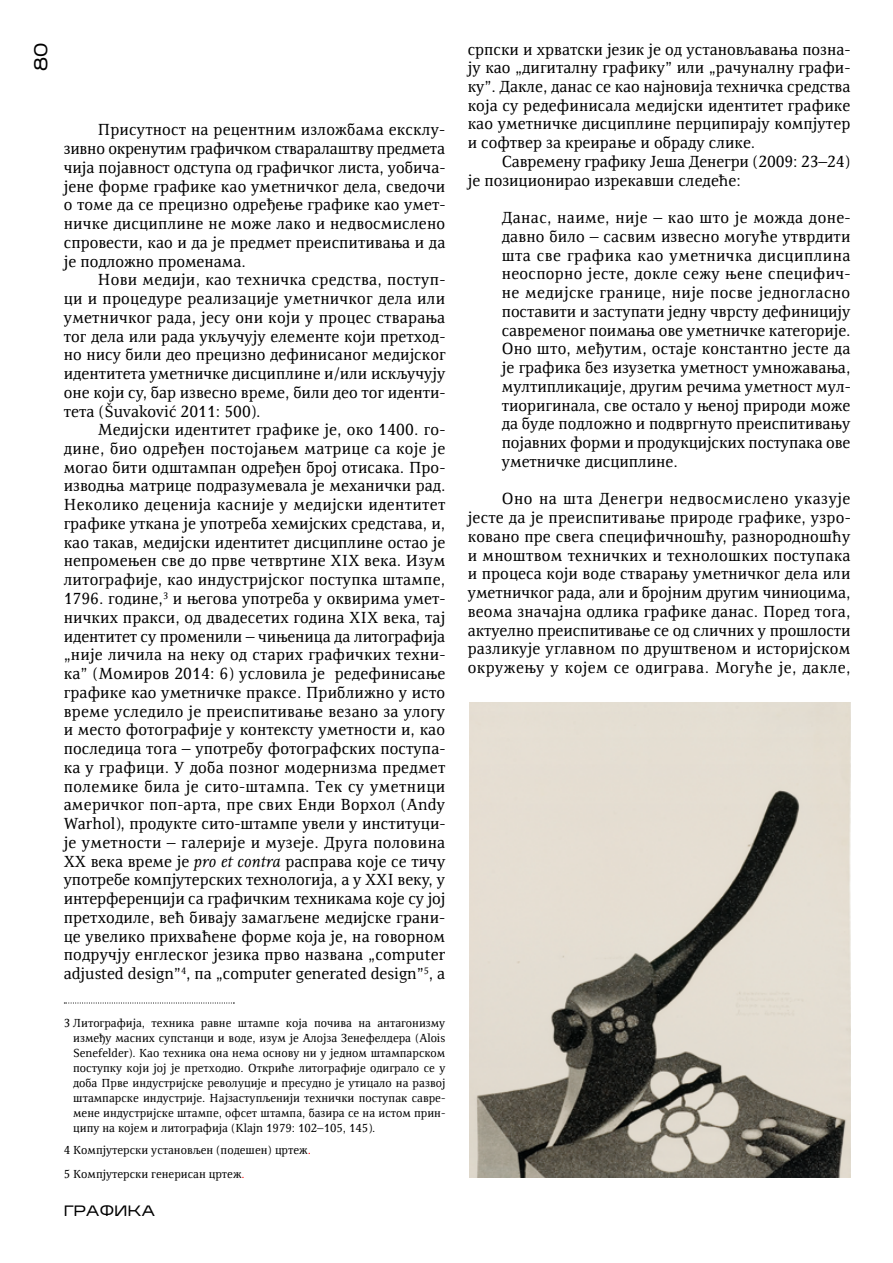
<style>
.page{position:relative;width:893px;height:1263px;background:#fff}
.page>*{position:absolute;margin:0;border:0;box-sizing:border-box;transform-origin:0 0}
.t1{font:600 18px "Kharkiv Tone";color:#000}
.t2{font:16.5px/18.8px "Resavska BG";color:#000;text-align:justify}
.t3{font:600 15px "Kharkiv Tone";letter-spacing:.025em;color:#000}
.t4{font:12px/15px "Resavska BG";color:#000;text-align:justify}
.s1{font-style:italic}
.s2{color:#f00}
</style>
<div class="page">
<svg style="left:64px;top:1002px;width:170px;height:1px"></svg>
<img style="left:469px;top:703px;width:381px;height:475px">
<p class="t1" style="left:30px;top:71px;width:30px;rotate:-90deg">80</p>
<p class="t2" style="left:64px;top:120px;width:383px;text-indent:34px">Присутност на рецентним изложбама ексклу&shy;зивно окренутим графичком стваралаштву предмета чија појавност одступа од графичког листа, уобича&shy;јене форме графике као уметничког дела, сведочи о томе да се прецизно одређење графике као умет&shy;ничке дисциплине не може лако и недвосмислено спровести, као и да је предмет преиспитивања и да је подложно променама.</p>
<p class="t2" style="left:64px;top:270px;width:383px;text-indent:34px">Нови медији, као техничка средства, поступ&shy;ци и процедуре реализације уметничког дела или уметничког рада, јесу они који у процес стварања тог дела или рада укључују елементе који претход&shy;но нису били део прецизно дефинисаног медијског идентитета уметничке дисциплине и/или искључују оне који су, бар извесно време, били део тог иденти&shy;тета (Šuvaković 2011: 500).</p>
<p class="t2" style="left:64px;top:420px;width:383px;text-indent:34px">Медијски идентитет графике је, око 1400. го&shy;дине, био одређен постојањем матрице са које је могао бити одштампан одређен број отисака. Про&shy;изводња матрице подразумевала је механички рад.<br>Неколико деценија касније у медијски идентитет графике уткана је употреба хемијских средстава, и, као такав, медијски идентитет дисциплине остао је непромењен све до прве четвртине XIX века. Изум литографије, као индустријског поступка штампе, 1796. године,<sup>3</sup> и његова употреба у оквирима умет&shy;ничких пракси, од двадесетих година XIX века, тај идентитет су променили – чињеница да литографија „није личила на неку од старих графичких техни&shy;ка” (Момиров 2014: 6) условила је редефинисање графике као уметничке праксе. Приближно у исто време уследило је преиспитивање везано за улогу и место фотографије у контексту уметности и, као последица тога – употребу фотографских поступа&shy;ка у графици. У доба позног модернизма предмет полемике била је сито-штампа. Тек су уметници америчког поп-арта, пре свих Енди Ворхол (Andy Warhol), продукте сито-штампе увели у институци&shy;је уметности – галерије и музеје. Друга половина XX века време је <span class="s1">pro et contra</span> расправа које се тичу употребе компјутерских технологија, а у XXI веку, у интерференцији са графичким техникама које су јој претходиле, већ бивају замагљене медијске грани&shy;це увелико прихваћене форме која је, на говорном подручју енглеског језика прво названа „computer adjusted design”<sup>4</sup>, па „computer generated design”<sup>5</sup>, а</p>
<p class="t4" style="left:73px;top:1015px;width:374px;text-indent:-9px">3 Литографија, техника равне штампе која почива на антагонизму између масних супстанци и воде, изум је Алојза Зенефелдера (Alois Senefelder). Као техника она нема основу ни у једном штампарском поступку који јој је претходио. Откриће литографије одиграло се у доба Прве индустријске револуције и пресудно је утицало на развој штампарске индустрије. Најзаступљенији технички поступак савре&shy;мене индустријске штампе, офсет штампа, базира се на истом прин&shy;ципу на којем и литографија (Klajn 1979: 102–105, 145).</p>
<p class="t4" style="left:64px;top:1139px;width:249px;line-height:23.5px">4 Компјутерски установљен (подешен) цртеж<span class="s2">.<br></span>5 Компјутерски генерисан цртеж<span class="s2">.</span></p>
<p class="t3" style="left:64px;top:1202px;width:93px">ГРАФИКА</p>
<p class="t2" style="left:468px;top:40px;width:384px">српски и хрватски језик је од установљавања позна&shy;ју као „дигиталну графику” или „рачуналну графи&shy;ку”. Дакле, данас се као најновија техничка средства која су редефинисала медијски идентитет графике као уметничке дисциплине перципирају компјутер и софтвер за креирање и обраду слике.</p>
<p class="t2" style="left:468px;top:152px;width:384px;text-indent:34px">Савремену графику Јеша Денегри (2009: 23–24) је позиционирао изрекавши следеће:</p>
<p class="t2" style="left:502px;top:208px;width:350px">Данас, наиме, није – као што је можда доне&shy;давно било – сасвим извесно могуће утврдити шта све графика као уметничка дисциплина неоспорно јесте, докле сежу њене специфич&shy;не медијске границе, није посве једногласно поставити и заступати једну чврсту дефиницију савременог поимања ове уметничке категорије.<br>Оно што, међутим, остаје константно јесте да је графика без изузетка уметност умножавања, мултипликације, другим речима уметност мул&shy;тиоригинала, све остало у њеној природи може да буде подложно и подвргнуто преиспитивању појавних форми и продукцијских поступака ове уметничке дисциплине.</p>
<p class="t2" style="left:468px;top:489px;width:384px;text-indent:34px">Оно на шта Денегри недвосмислено указује јесте да је преиспитивање природе графике, узро&shy;ковано пре свега специфичношћу, разнородношћу и мноштвом техничких и технолошких поступака и процеса који воде стварању уметничког дела или уметничког рада, али и бројним другим чиниоцима, веома значајна одлика графике данас. Поред тога, актуелно преиспитивање се од сличних у прошлости разликује углавном по друштвеном и историјском окружењу у којем се одиграва. Могуће је, дакле,</p>
</div>
